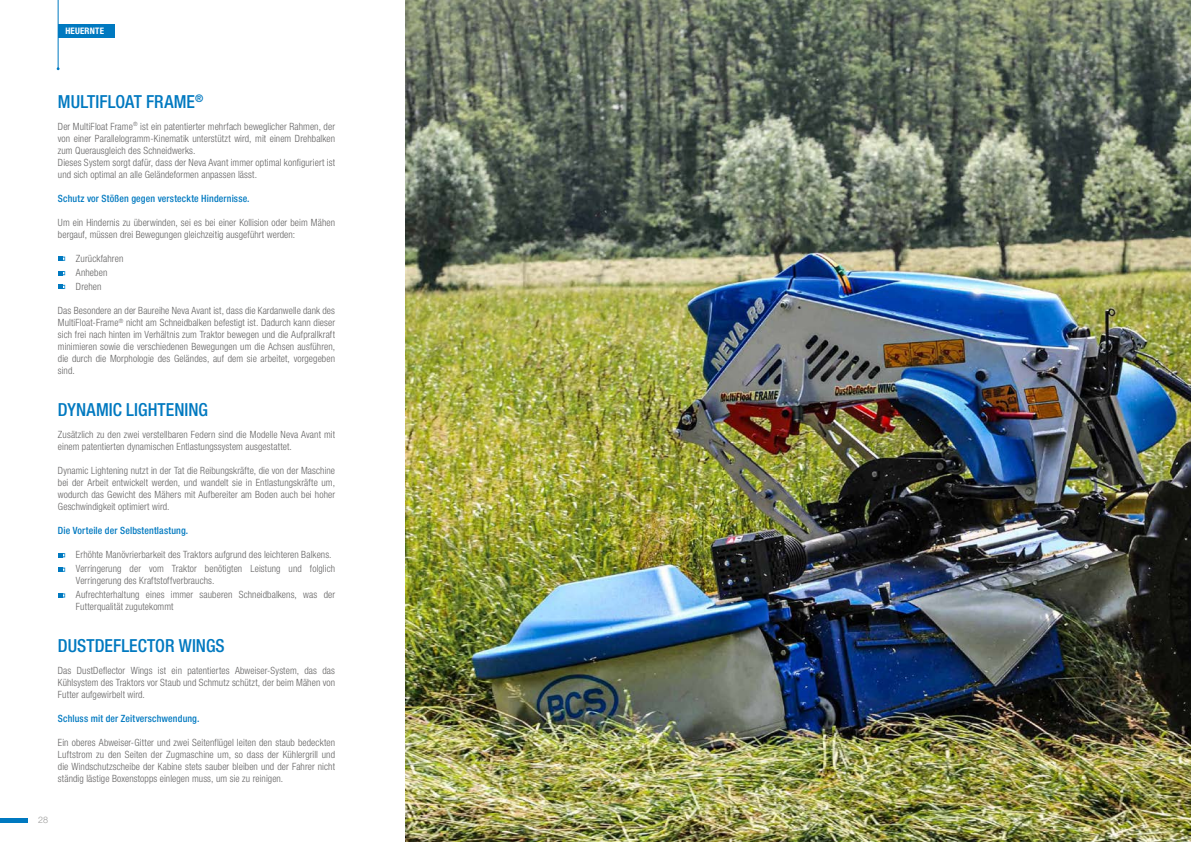
<style>
.page{position:relative;width:1191px;height:842px;background:#fff}
.page>*{position:absolute;margin:0;border:0;box-sizing:border-box;transform-origin:0 0}
.t1{font:500 condensed 18px "Helvetica Neue LT Std";color:#0079c0}
.t2{font:300 condensed 10px/12px "Helvetica Neue LT Std";letter-spacing:.01em;color:#646363}
.t3{font:500 condensed 10px "Helvetica Neue LT Std";letter-spacing:.015em;color:#0079c0}
.t4{font:700 condensed 9px "Helvetica Neue LT Std";letter-spacing:.02em;color:#fff}
.t5{font:300 9px "Helvetica Neue LT Std";color:#9d9d9c}
</style>
<div class="page">
<hr style="left:0;top:819px;width:27px;height:4px;background:#0079c0">
<svg style="left:58px;top:257px;width:7px;height:4px"></svg>
<svg style="left:58px;top:553px;width:7px;height:4px"></svg>
<svg style="left:58px;top:271px;width:7px;height:4px"></svg>
<svg style="left:58px;top:567px;width:7px;height:5px"></svg>
<svg style="left:58px;top:285px;width:7px;height:4px"></svg>
<svg style="left:58px;top:593px;width:7px;height:5px"></svg>
<img style="left:405px;top:0;width:786px;height:842px">
<div style="left:58px;top:25px;width:57px;height:13px;background:#0079c0"></div>
<hr style="left:58px;top:0;width:1px;height:69px;background:#0079c0">
<p class="t4" style="left:65px;top:26px;width:40px">HEUERNTE</p>
<h1 class="t1" style="left:58px;top:91px;width:147px">MULTIFLOAT FRAME<sup>®</sup></h1>
<p class="t2" style="left:58px;top:120px;width:279px">Der MultiFloat Frame<sup>®</sup> ist ein patentierter mehrfach beweglicher Rahmen, der von einer Parallelogramm-Kinematik unterstützt wird, mit einem Drehbalken zum Querausgleich des Schneidwerks.<br>Dieses System sorgt dafür, dass der Neva Avant immer optimal konfiguriert ist und sich optimal an alle Geländeformen anpassen lässt.</p>
<p class="t3" style="left:58px;top:192px;width:193px">Schutz vor Stößen gegen versteckte Hindernisse.</p>
<p class="t2" style="left:58px;top:216px;width:279px">Um ein Hindernis zu überwinden, sei es bei einer Kollision oder beim Mähen bergauf, müssen drei Bewegungen gleichzeitig ausgeführt werden:</p>
<p class="t2" style="left:76px;top:251px;width:49px;line-height:14px">Zurückfahren<br>Anheben<br>Drehen</p>
<p class="t2" style="left:58px;top:304px;width:279px;text-align:justify">Das Besondere an der Baureihe Neva Avant ist, dass die Kardanwelle dank des MultiFloat-Frame<sup>®</sup> nicht am Schneidbalken befestigt ist. Dadurch kann dieser sich frei nach hinten im Verhältnis zum Traktor bewegen und die Aufprallkraft minimieren sowie die verschiedenen Bewegungen um die Achsen ausführen, die durch die Morphologie des Geländes, auf dem sie arbeitet, vorgegeben sind.</p>
<h1 class="t1" style="left:58px;top:399px;width:152px">DYNAMIC LIGHTENING</h1>
<p class="t2" style="left:58px;top:428px;width:279px">Zusätzlich zu den zwei verstellbaren Federn sind die Modelle Neva Avant mit einem patentierten dynamischen Entlastungssystem ausgestattet.</p>
<p class="t2" style="left:58px;top:464px;width:279px;text-align:justify">Dynamic Lightening nutzt in der Tat die Reibungskräfte, die von der Maschine bei der Arbeit entwickelt werden, und wandelt sie in Entlastungskräfte um, wodurch das Gewicht des Mähers mit Aufbereiter am Boden auch bei hoher Geschwindigkeit optimiert wird.</p>
<p class="t3" style="left:58px;top:525px;width:132px">Die Vorteile der Selbstentlastung.</p>
<p class="t2" style="left:76px;top:547px;width:261px;line-height:14px">Erhöhte Manövrierbarkeit des Traktors aufgrund des leichteren Balkens.<br>Verringerung der vom Traktor benötigten Leistung und folglich</p>
<p class="t2" style="left:76px;top:573px;width:261px;line-height:14px">Verringerung des Kraftstoffverbrauchs.<br>Aufrechterhaltung eines immer sauberen Schneidbalkens, was der</p>
<p class="t2" style="left:76px;top:600px;width:99px">Futterqualität zugutekommt</p>
<h1 class="t1" style="left:58px;top:635px;width:168px">DUSTDEFLECTOR WINGS</h1>
<p class="t2" style="left:58px;top:664px;width:279px;text-align:justify">Das DustDeflector Wings ist ein patentiertes Abweiser-System, das das Kühlsystem des Traktors vor Staub und Schmutz schützt, der beim Mähen von Futter aufgewirbelt wird.</p>
<p class="t3" style="left:58px;top:713px;width:143px">Schluss mit der Zeitverschwendung.</p>
<p class="t2" style="left:58px;top:736px;width:279px;text-align:justify">Ein oberes Abweiser-Gitter und zwei Seitenflügel leiten den staub bedeckten Luftstrom zu den Seiten der Zugmaschine um, so dass der Kühlergrill und die Windschutzscheibe der Kabine stets sauber bleiben und der Fahrer nicht ständig lästige Boxenstopps einlegen muss, um sie zu reinigen.</p>
<p class="t5" style="left:38px;top:814px;width:11px">28</p>
</div>
